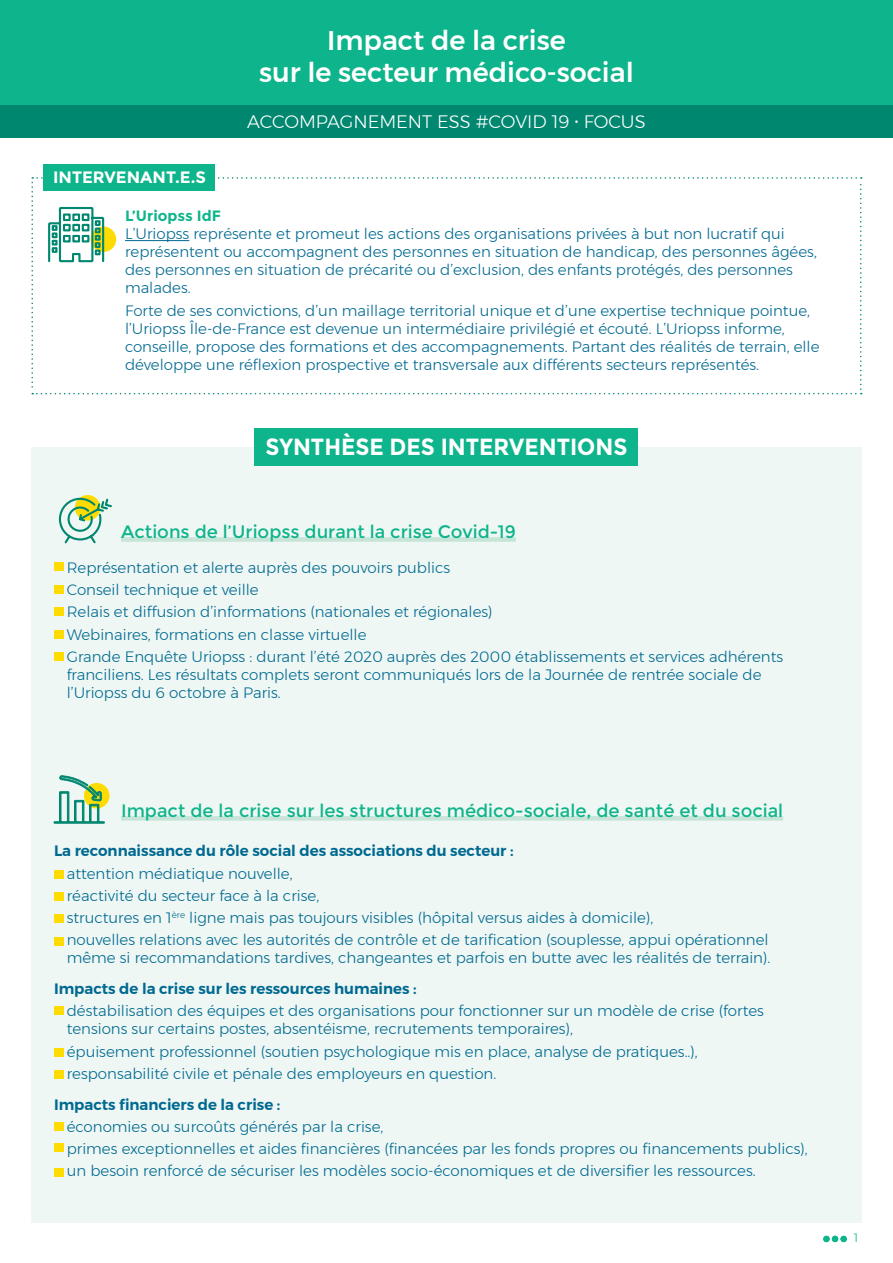
<style>
.page{position:relative;width:893px;height:1263px;background:#fff}
.page>*{position:absolute;margin:0;border:0;box-sizing:border-box;transform-origin:0 0}
.t1{font:500 27px/32.4px "Montserrat";color:#fff;text-align:center}
.t2{font:700 23.4px "Montserrat";color:#fff;scale:.94 1}
.t3{font:18px "Montserrat";color:#0eb48b}
.t4{font:300 18px "Montserrat";color:#fff}
.t5{font:700 16.5px "Montserrat";color:#fff}
.t6{font:300 15px/18px "Montserrat";color:#006991}
.t7{font:600 15px "Montserrat";color:#006991}
.t8{font:300 12px "Montserrat";color:#0eb48b}
.s1{font-weight:700;color:#0eb48b}
</style>
<div class="page">
<div style="left:0;top:0;width:893px;height:105px;background:#0eb48b"></div>
<div style="left:0;top:105px;width:893px;height:33px;background:#008770"></div>
<div style="left:43px;top:164px;width:171px;height:26px;background:#0eb48b"></div>
<div style="left:823px;top:1236px;width:7px;height:6px;background:#0eb48b;border-radius:50%"></div>
<svg style="left:832px;top:1236px;width:6px;height:6px"></svg>
<div style="left:840px;top:1236px;width:7px;height:6px;background:#0eb48b;border-radius:50%"></div>
<div style="left:31px;top:446px;width:830px;height:776px;background:#eef7f3"></div>
<div style="left:255px;top:428px;width:383px;height:37px;background:#0eb48b"></div>
<div style="left:121px;top:537px;width:395px;height:5px;background:#c6e5d8"></div>
<div style="left:121px;top:816px;width:662px;height:5px;background:#c6e5d8"></div>
<div style="left:54px;top:563px;width:10px;height:8px;background:#ffdc01"></div>
<div style="left:54px;top:585px;width:10px;height:9px;background:#ffdc01"></div>
<div style="left:54px;top:607px;width:10px;height:9px;background:#ffdc01"></div>
<div style="left:54px;top:630px;width:10px;height:8px;background:#ffdc01"></div>
<div style="left:54px;top:652px;width:10px;height:9px;background:#ffdc01"></div>
<div style="left:54px;top:870px;width:10px;height:8px;background:#ffdc01"></div>
<div style="left:54px;top:892px;width:10px;height:9px;background:#ffdc01"></div>
<div style="left:54px;top:915px;width:10px;height:8px;background:#ffdc01"></div>
<div style="left:54px;top:937px;width:10px;height:8px;background:#ffdc01"></div>
<div style="left:54px;top:1006px;width:10px;height:8px;background:#ffdc01"></div>
<div style="left:54px;top:1048px;width:10px;height:9px;background:#ffdc01"></div>
<div style="left:54px;top:1070px;width:10px;height:8px;background:#ffdc01"></div>
<div style="left:54px;top:1123px;width:10px;height:8px;background:#ffdc01"></div>
<div style="left:54px;top:1143px;width:10px;height:8px;background:#ffdc01"></div>
<div style="left:54px;top:1168px;width:10px;height:8px;background:#ffdc01"></div>
<svg style="left:31px;top:177px;width:831px;height:217px"></svg>
<hr style="left:125px;top:240px;width:64px;height:1px;background:#006991">
<div style="left:84px;top:783px;width:25px;height:25px;background:#ffdc01;border-radius:50%"></div>
<svg style="left:54px;top:775px;width:51px;height:49px"></svg>
<svg style="left:75px;top:495px;width:25px;height:25px"></svg>
<svg style="left:58px;top:497px;width:54px;height:47px"></svg>
<p class="t5" style="left:53px;top:167px;width:154px">INTERVENANT.E.S</p>
<p class="t1" style="left:259px;top:24px;width:376px">Impact de la crise<br>sur le secteur médico-social</p>
<p class="t4" style="left:247px;top:109px;width:400px">ACCOMPAGNEMENT ESS #COVID 19 • FOCUS</p>
<p class="t6" style="left:125px;top:207px;width:693px"><span class="s1">L’Uriopss IdF<br></span>L’Uriopss représente et promeut les actions des organisations privées à but non lucratif qui représentent ou accompagnent des personnes en situation de handicap, des personnes âgées, des personnes en situation de précarité ou d’exclusion, des enfants protégés, des personnes malades.</p>
<p class="t6" style="left:125px;top:301px;width:696px">Forte de ses convictions, d’un maillage territorial unique et d’une expertise technique pointue, l’Uriopss Île-de-France est devenue un intermédiaire privilégié et écouté. L’Uriopss informe, conseille, propose des formations et des accompagnements. Partant des réalités de terrain, elle développe une réflexion prospective et transversale aux différents secteurs représentés.</p>
<p class="t2" style="left:266px;top:433px;width:386px">SYNTHÈSE DES INTERVENTIONS</p>
<p class="t3" style="left:121px;top:521px;width:396px">Actions de l’Uriopss durant la crise Covid-19</p>
<p class="t6" style="left:67px;top:558px;width:385px">Représentation et alerte auprès des pouvoirs publics</p>
<p class="t6" style="left:67px;top:580px;width:193px">Conseil technique et veille</p>
<p class="t6" style="left:67px;top:603px;width:427px">Relais et diffusion d’informations (nationales et régionales)</p>
<p class="t6" style="left:67px;top:625px;width:301px">Webinaires, formations en classe virtuelle</p>
<p class="t6" style="left:67px;top:647px;width:718px">Grande Enquête Uriopss : durant l’été 2020 auprès des 2000 établissements et services adhérents franciliens. Les résultats complets seront communiqués lors de la Journée de rentrée sociale de l’Uriopss du 6 octobre à Paris.</p>
<p class="t3" style="left:121px;top:800px;width:664px">Impact de la crise sur les structures médico-sociale, de santé et du social</p>
<p class="t7" style="left:54px;top:839px;width:461px">La reconnaissance du rôle social des associations du secteur :</p>
<p class="t6" style="left:67px;top:864px;width:227px">attention médiatique nouvelle,</p>
<p class="t6" style="left:67px;top:886px;width:254px">réactivité du secteur face à la crise,</p>
<p class="t6" style="left:67px;top:908px;width:588px">structures en 1<sup>ère</sup> ligne mais pas toujours visibles (hôpital versus aides à domicile),</p>
<p class="t6" style="left:67px;top:931px;width:705px">nouvelles relations avec les autorités de contrôle et de tarification (souplesse, appui opérationnel même si recommandations tardives, changeantes et parfois en butte avec les réalités de terrain).</p>
<p class="t7" style="left:54px;top:977px;width:364px">Impacts de la crise sur les ressources humaines :</p>
<p class="t6" style="left:67px;top:1002px;width:699px">déstabilisation des équipes et des organisations pour fonctionner sur un modèle de crise (fortes tensions sur certains postes, absentéisme, recrutements temporaires),</p>
<p class="t6" style="left:67px;top:1042px;width:632px">épuisement professionnel (soutien psychologique mis en place, analyse de pratiques..),</p>
<p class="t6" style="left:67px;top:1064px;width:431px">responsabilité civile et pénale des employeurs en question.</p>
<p class="t7" style="left:54px;top:1092px;width:228px">Impacts financiers de la crise :</p>
<p class="t6" style="left:67px;top:1117px;width:318px">économies ou surcoûts générés par la crise,</p>
<p class="t6" style="left:67px;top:1139px;width:742px">primes exceptionnelles et aides financières (financées par les fonds propres ou financements publics),</p>
<p class="t6" style="left:67px;top:1162px;width:690px">un besoin renforcé de sécuriser les modèles socio-économiques et de diversifier les ressources.</p>
<p class="t8" style="left:854px;top:1228px;width:6px">1</p>
</div>
